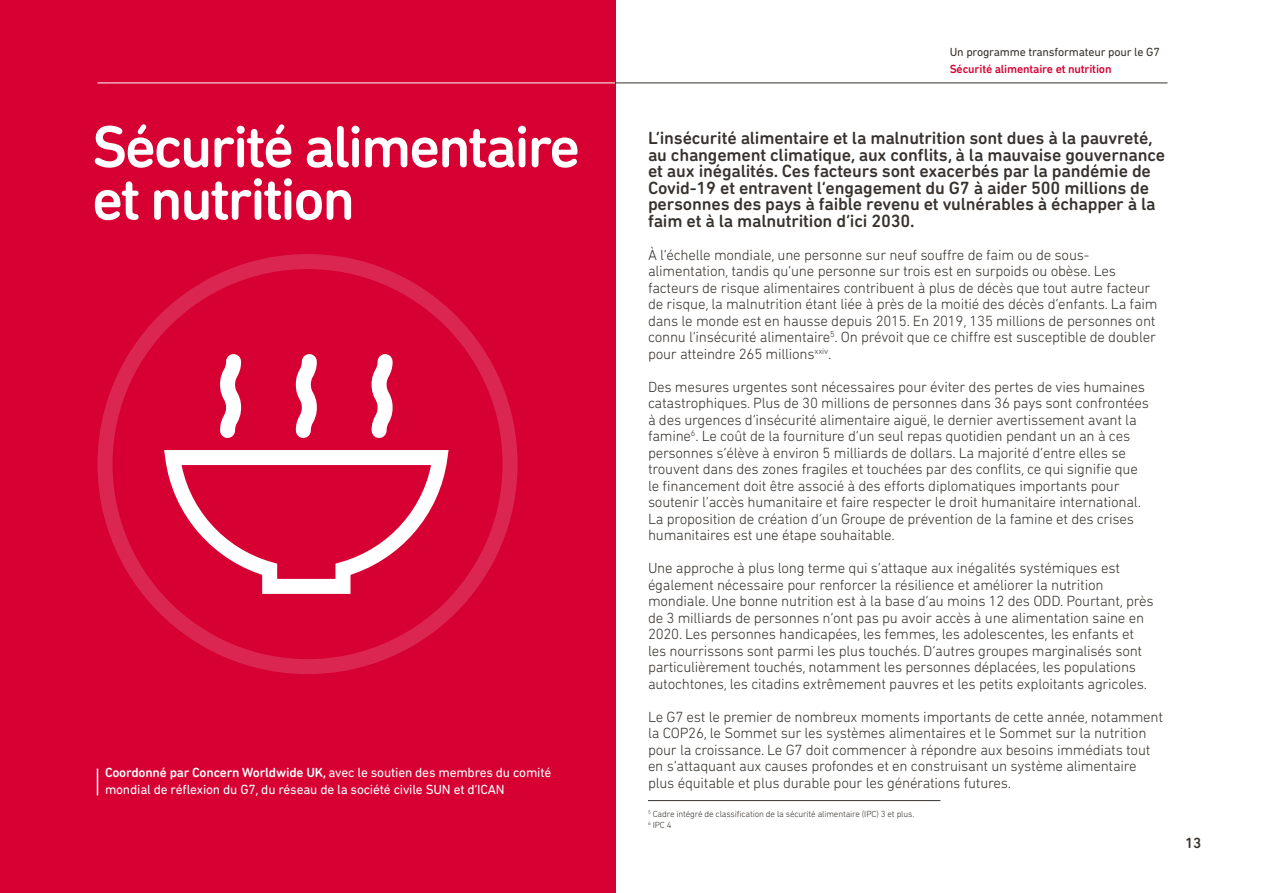
<style>
.page{position:relative;width:1263px;height:893px;background:#fff}
.page>*{position:absolute;margin:0;border:0;box-sizing:border-box;transform-origin:0 0}
.t1{font:500 60px/52.5px "DIN Next Rounded LT Pro";letter-spacing:-.04em;color:#fff}
.t2{font:500 18px/16.5px "DIN Next Rounded LT Pro";letter-spacing:-.01em;color:#37322d}
.t3{font:300 15px/16.5px "DIN Next Rounded LT Pro";letter-spacing:-.015em;color:#37322d}
.t4{font:500 15px "DIN Next Rounded LT Pro";color:#37322d}
.t5{font:13.5px/16.5px "DIN Next Rounded LT Pro";letter-spacing:-.015em;color:#fff}
.t6{font:12px "DIN Next Rounded LT Pro";letter-spacing:-.015em;color:#38332e}
.t7{font:500 12px "DIN Next Rounded LT Pro";letter-spacing:-.015em;color:#d60033}
.t8{font:300 9px/10.8px "DIN Next Rounded LT Pro";letter-spacing:-.015em;color:#37322d}
.s1{font-weight:500}
</style>
<div class="page">
<div style="left:0;top:0;width:615px;height:893px;background:#d60033"></div>
<div style="left:98px;top:254px;width:420px;height:420px;border:15px solid #dc2652;border-radius:50%"></div>
<svg style="left:97px;top:768px;width:1px;height:27px"></svg>
<svg style="left:156px;top:450px;width:301px;height:151px"></svg>
<svg style="left:220px;top:354px;width:173px;height:84px"></svg>
<hr style="left:648px;top:800px;width:292px;height:1px;background:#37322d">
<hr style="left:615px;top:83px;width:552px;height:1px;background:#37322d">
<hr style="left:98px;top:83px;width:517px;height:1px;background:#fff">
<p class="t6" style="left:950px;top:47px;width:212px">Un programme transformateur pour le G7</p>
<p class="t7" style="left:950px;top:62px;width:163px">Sécurité alimentaire et nutrition</p>
<h1 class="t1" style="left:92px;top:119px;width:490px">Sécurité alimentaire et nutrition</h1>
<p class="t2" style="left:648px;top:129px;width:519px">L’insécurité alimentaire et la malnutrition sont dues à la pauvreté, au changement climatique, aux conflits, à la mauvaise gouvernance et aux inégalités. Ces facteurs sont exacerbés par la pandémie de Covid-19 et entravent l’engagement du G7 à aider 500 millions de personnes des pays à faible revenu et vulnérables à échapper à la faim et à la malnutrition d’ici 2030.</p>
<p class="t3" style="left:648px;top:246px;width:511px">À l’échelle mondiale, une personne sur neuf souffre de faim ou de sous&shy;alimentation, tandis qu’une personne sur trois est en surpoids ou obèse. Les facteurs de risque alimentaires contribuent à plus de décès que tout autre facteur de risque, la malnutrition étant liée à près de la moitié des décès d’enfants. La faim dans le monde est en hausse depuis 2015. En 2019, 135 millions de personnes ont connu l’insécurité alimentaire<sup>5</sup>. On prévoit que ce chiffre est susceptible de doubler pour atteindre 265 millions<sup>xxiv</sup>.</p>
<p class="t3" style="left:648px;top:378px;width:503px">Des mesures urgentes sont nécessaires pour éviter des pertes de vies humaines catastrophiques. Plus de 30 millions de personnes dans 36 pays sont confrontées à des urgences d’insécurité alimentaire aiguë, le dernier avertissement avant la famine<sup>6</sup>. Le coût de la fourniture d’un seul repas quotidien pendant un an à ces personnes s’élève à environ 5 milliards de dollars. La majorité d’entre elles se trouvent dans des zones fragiles et touchées par des conflits, ce qui signifie que le financement doit être associé à des efforts diplomatiques importants pour soutenir l’accès humanitaire et faire respecter le droit humanitaire international.<br>La proposition de création d’un Groupe de prévention de la famine et des crises humanitaires est une étape souhaitable.</p>
<p class="t3" style="left:648px;top:559px;width:507px">Une approche à plus long terme qui s’attaque aux inégalités systémiques est également nécessaire pour renforcer la résilience et améliorer la nutrition mondiale. Une bonne nutrition est à la base d’au moins 12 des ODD. Pourtant, près de 3 milliards de personnes n’ont pas pu avoir accès à une alimentation saine en 2020. Les personnes handicapées, les femmes, les adolescentes, les enfants et les nourrissons sont parmi les plus touchés. D’autres groupes marginalisés sont particulièrement touchés, notamment les personnes déplacées, les populations autochtones, les citadins extrêmement pauvres et les petits exploitants agricoles.</p>
<p class="t3" style="left:648px;top:708px;width:517px">Le G7 est le premier de nombreux moments importants de cette année, notamment la COP26, le Sommet sur les systèmes alimentaires et le Sommet sur la nutrition pour la croissance. Le G7 doit commencer à répondre aux besoins immédiats tout en s’attaquant aux causes profondes et en construisant un système alimentaire plus équitable et plus durable pour les générations futures.</p>
<p class="t5" style="left:105px;top:765px;width:448px"><span class="s1">Coordonné par Concern Worldwide UK,</span> avec le soutien des membres du comité mondial de réflexion du G7, du réseau de la société civile SUN et d’ICAN</p>
<p class="t8" style="left:648px;top:809px;width:268px"><sup>5</sup> Cadre intégré de classification de la sécurité alimentaire (IPC) 3 et plus.<br><sup>6</sup> IPC 4</p>
<p class="t4" style="left:1185px;top:834px;width:18px">13</p>
</div>
